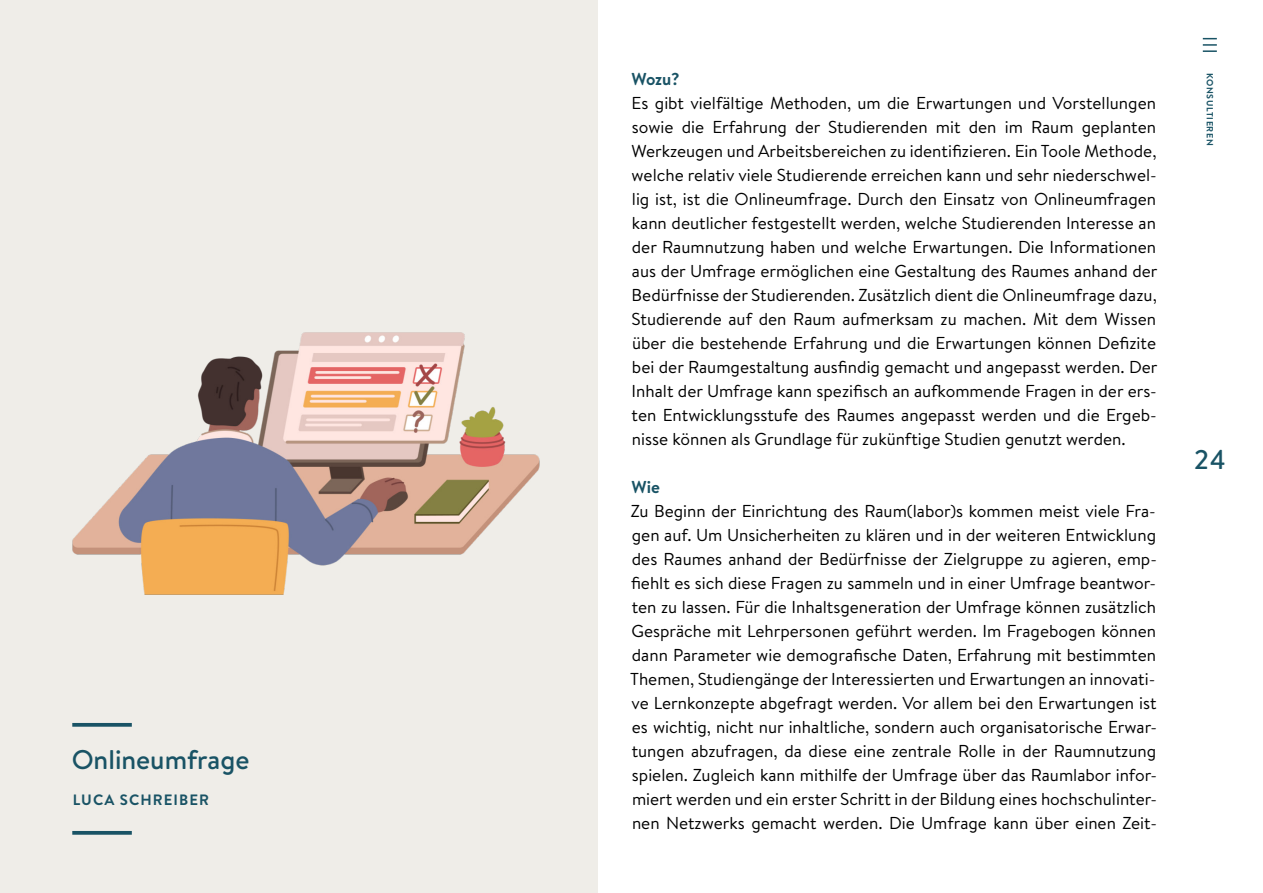
<style>
.page{position:relative;width:1263px;height:893px;background:#fff}
.page>*{position:absolute;margin:0;border:0;box-sizing:border-box;transform-origin:0 0}
.t1{font:500 27px "Brandon Text";color:#195365}
.t2{font:17.25px/24px "Brandon Text";color:#000;text-align:justify}
.t3{font:700 17.25px "Brandon Text";color:#195365}
.t4{font:700 15px "Brandon Text";letter-spacing:.07em;color:#195365}
.t5{font:700 9px "Brandon Text";letter-spacing:.07em;color:#195365}
</style>
<div class="page">
<img style="left:0;top:0;width:1217px;height:893px">
<svg style="left:1203px;top:38px;width:14px;height:14px"></svg>
<h1 class="t1" style="left:72px;top:741px;width:179px">Onlineumfrage</h1>
<p class="t4" style="left:73px;top:790px;width:138px">LUCA SCHREIBER</p>
<p class="t3" style="left:631px;top:67px;width:50px">Wozu?</p>
<p class="t2" style="left:631px;top:91px;width:528px">Es gibt vielfältige Methoden, um die Erwartungen und Vorstellungen sowie die Erfahrung der Studierenden mit den im Raum geplanten Werkzeugen und Arbeitsbereichen zu identifizieren. Ein Toole Methode, welche relativ viele Studierende erreichen kann und sehr niederschwel&shy;lig ist, ist die Onlineumfrage. Durch den Einsatz von Onlineumfragen kann deutlicher festgestellt werden, welche Studierenden Interesse an der Raumnutzung haben und welche Erwartungen. Die Informationen aus der Umfrage ermöglichen eine Gestaltung des Raumes anhand der Bedürfnisse der Studierenden. Zusätzlich dient die Onlineumfrage dazu, Studierende auf den Raum aufmerksam zu machen. Mit dem Wissen über die bestehende Erfahrung und die Erwartungen können Defizite bei der Raumgestaltung ausfindig gemacht und angepasst werden. Der Inhalt der Umfrage kann spezifisch an aufkommende Fragen in der ers&shy;ten Entwicklungsstufe des Raumes angepasst werden und die Ergeb&shy;nisse können als Grundlage für zukünftige Studien genutzt werden.</p>
<p class="t3" style="left:631px;top:475px;width:30px">Wie</p>
<p class="t2" style="left:630px;top:499px;width:528px">Zu Beginn der Einrichtung des Raum(labor)s kommen meist viele Fra&shy;gen auf. Um Unsicherheiten zu klären und in der weiteren Entwicklung des Raumes anhand der Bedürfnisse der Zielgruppe zu agieren, emp&shy;fiehlt es sich diese Fragen zu sammeln und in einer Umfrage beantwor&shy;ten zu lassen. Für die Inhaltsgeneration der Umfrage können zusätzlich Gespräche mit Lehrpersonen geführt werden. Im Fragebogen können dann Parameter wie demografische Daten, Erfahrung mit bestimmten Themen, Studiengänge der Interessierten und Erwartungen an innovati&shy;ve Lernkonzepte abgefragt werden. Vor allem bei den Erwartungen ist es wichtig, nicht nur inhaltliche, sondern auch organisatorische Erwar&shy;tungen abzufragen, da diese eine zentrale Rolle in der Raumnutzung spielen. Zugleich kann mithilfe der Umfrage über das Raumlabor infor&shy;miert werden und ein erster Schritt in der Bildung eines hochschulinter&shy;nen Netzwerks gemacht werden. Die Umfrage kann über einen Zeit-</p>
<p class="t5" style="left:1216px;top:73px;width:74px;rotate:90deg">KONSULTIEREN</p>
<h1 class="t1" style="left:1193px;top:441px;width:34px">24</h1>
</div>
